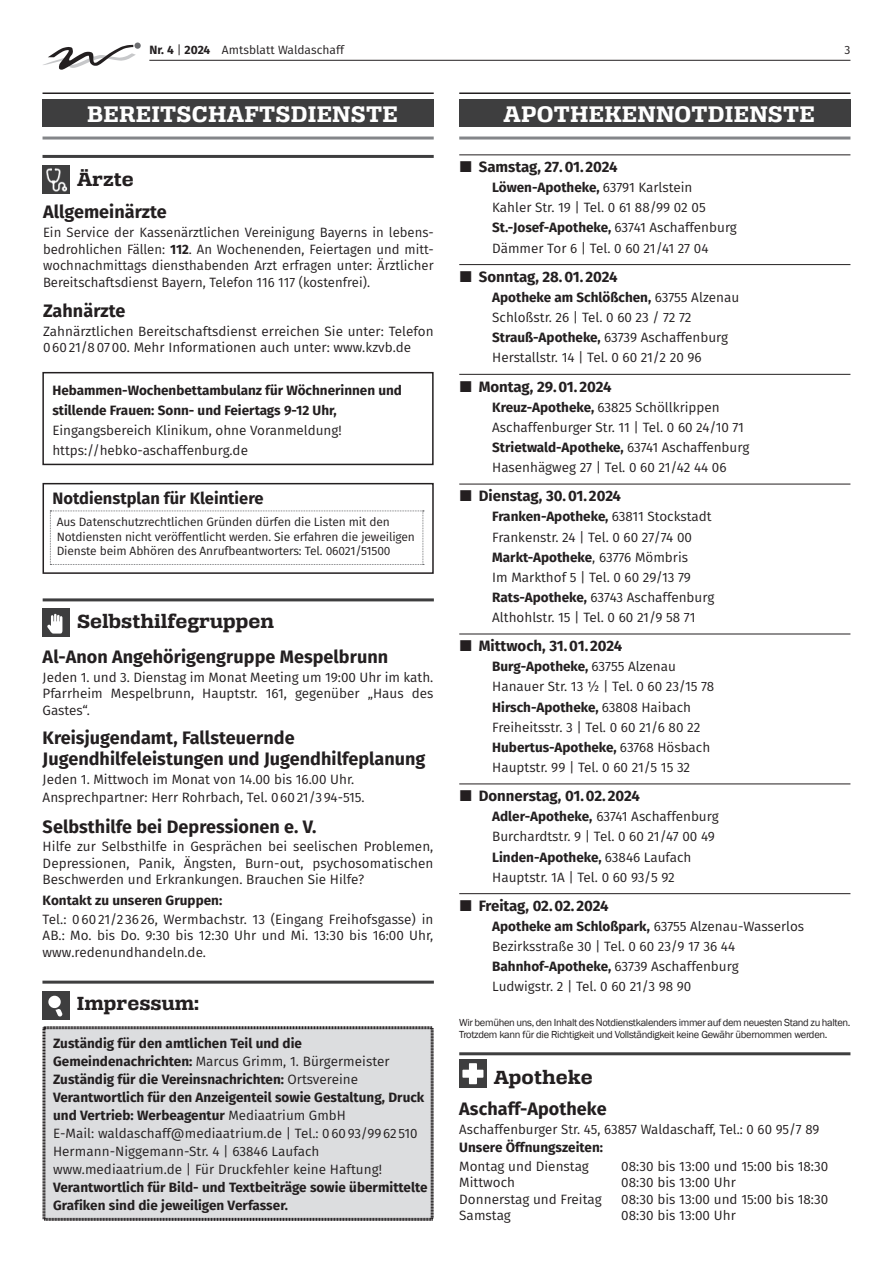
<style>
.page{position:relative;width:893px;height:1263px;background:#fff}
.page>*{position:absolute;margin:0;border:0;box-sizing:border-box;transform-origin:0 0}
.t1{font:24px "Alianza Slab 700";letter-spacing:.01em;color:#fff;scale:1.07 1}
.t2{font:20.25px "Alianza Slab 700";color:#231f20;scale:1.11 1}
.t3{font:700 18px/21px "Fira Sans";letter-spacing:.005em;color:#231f20}
.t4{font:700 16.5px "Fira Sans";color:#231f20}
.t5{font:700 15px "Fira Sans";letter-spacing:-.01em;color:#231f20}
.t6{font:13.5px/20.1px "Fira Sans";color:#231f20}
.t7{font:700 13.5px/20.2px "Fira Sans";color:#231f20}
.t8{font:12px/14.4px "Fira Sans";letter-spacing:-.01em;color:#231f20}
.t9{font:10.5px/12px "Franklin Gothic";letter-spacing:-.03em;color:#231f20}
.s1{font-weight:700}
</style>
<div class="page">
<hr style="left:149px;top:60px;width:701px;height:1px;background:#231f20">
<div style="left:134px;top:43px;width:7px;height:6px;background:#6c6d70;border-radius:50%"></div>
<svg style="left:43px;top:45px;width:93px;height:25px"></svg>
<div style="left:43px;top:100px;width:391px;height:27px;background:#3e3e3f"></div>
<hr style="left:43px;top:92px;width:391px;height:2px;background:#231f20">
<hr style="left:43px;top:137px;width:391px;height:3px;background:#848689">
<div style="left:459px;top:100px;width:391px;height:27px;background:#3e3e3f"></div>
<hr style="left:459px;top:92px;width:391px;height:2px;background:#231f20">
<hr style="left:459px;top:137px;width:391px;height:3px;background:#848689">
<div style="left:42px;top:608px;width:28px;height:29px;background:#3e3e3f"></div>
<svg style="left:47px;top:614px;width:15px;height:19px"></svg>
<hr style="left:43px;top:598px;width:391px;height:3px;background:#3e3e3f">
<div style="left:43px;top:165px;width:27px;height:29px;background:#3e3e3f"></div>
<img style="left:46px;top:168px;width:22px;height:24px">
<hr style="left:43px;top:155px;width:391px;height:3px;background:#3e3e3f">
<div style="left:459px;top:1059px;width:28px;height:29px;background:#3e3e3f"></div>
<svg style="left:462px;top:1063px;width:21px;height:21px"></svg>
<hr style="left:459px;top:1052px;width:391px;height:3px;background:#3e3e3f">
<div style="left:42px;top:372px;width:392px;height:93px;border:2px solid #231f20"></div>
<hr style="left:459px;top:155px;width:391px;height:1px;background:#231f20">
<hr style="left:459px;top:264px;width:391px;height:1px;background:#231f20">
<hr style="left:459px;top:374px;width:391px;height:1px;background:#231f20">
<hr style="left:459px;top:484px;width:391px;height:1px;background:#231f20">
<hr style="left:459px;top:634px;width:391px;height:1px;background:#231f20">
<hr style="left:459px;top:784px;width:391px;height:1px;background:#231f20">
<hr style="left:459px;top:893px;width:391px;height:1px;background:#231f20">
<div style="left:43px;top:483px;width:391px;height:91px;border:2px solid #231f20"></div>
<svg style="left:50px;top:510px;width:374px;height:55px"></svg>
<div style="left:42px;top:1026px;width:392px;height:195px;background:#dcdddf"></div>
<div style="left:43px;top:991px;width:27px;height:29px;background:#3e3e3f"></div>
<svg style="left:48px;top:996px;width:14px;height:20px"></svg>
<hr style="left:42px;top:981px;width:392px;height:3px;background:#3e3e3f">
<p class="t8" style="left:149px;top:42px;width:196px"><span class="s1">Nr. 4</span> | <span class="s1">2024</span> Amtsblatt Waldaschaff</p>
<p class="t8" style="left:844px;top:42px;width:7px">3</p>
<h1 class="t1" style="left:87px;top:101px;width:292px">BEREITSCHAFTSDIENSTE</h1>
<h1 class="t1" style="left:503px;top:101px;width:293px">APOTHEKENNOTDIENSTE</h1>
<h2 class="t2" style="left:77px;top:168px;width:53px">Ärzte</h2>
<h3 class="t3" style="left:43px;top:200px;width:125px">Allgemeinärzte</h3>
<p class="t6" style="left:43px;top:224px;width:392px;line-height:16.5px;text-align:justify">Ein Service der Kassenärztlichen Vereinigung Bayerns in lebens&shy;bedrohlichen Fällen: <span class="s1">112</span>. An Wochenenden, Feiertagen und mitt&shy;wochnachmittags diensthabenden Arzt erfragen unter: Ärztlicher Bereitschaftsdienst Bayern, Telefon 116 117 (kostenfrei).</p>
<h3 class="t3" style="left:43px;top:299px;width:84px">Zahnärzte</h3>
<p class="t6" style="left:43px;top:323px;width:392px;line-height:16.5px">Zahnärztlichen Bereitschaftsdienst erreichen Sie unter: Telefon<br>06021/80700. Mehr Informationen auch unter: www.kzvb.de</p>
<p class="t7" style="left:52px;top:379px;width:351px">Hebammen-Wochenbettambulanz für Wöchnerinnen und stillende Frauen: Sonn- und Feiertags 9-12 Uhr,</p>
<p class="t6" style="left:52px;top:420px;width:291px">Eingangsbereich Klinikum, ohne Voranmeldung! https://hebko-aschaffenburg.de</p>
<p class="t4" style="left:53px;top:484px;width:213px">Notdienstplan für Kleintiere</p>
<p class="t8" style="left:57px;top:515px;width:360px">Aus Datenschutzrechtlichen Gründen dürfen die Listen mit den<br>Notdiensten nicht veröffentlicht werden. Sie erfahren die jeweiligen<br>Dienste beim Abhören des Anrufbeantworters: Tel. 06021/51500</p>
<h2 class="t2" style="left:77px;top:610px;width:179px">Selbsthilfegruppen</h2>
<h3 class="t3" style="left:43px;top:645px;width:347px">Al-Anon Angehörigengruppe Mespelbrunn</h3>
<p class="t6" style="left:43px;top:668px;width:392px;line-height:16.5px;text-align:justify">Jeden 1. und 3. Dienstag im Monat Meeting um 19:00 Uhr im kath.<br>Pfarrheim Mespelbrunn, Hauptstr. 161, gegenüber „Haus des Gastes“.</p>
<h3 class="t3" style="left:43px;top:726px;width:384px">Kreisjugendamt, Fallsteuernde<br>Jugendhilfeleistungen und Jugendhilfeplanung</h3>
<p class="t6" style="left:43px;top:770px;width:324px;line-height:18px">Jeden 1. Mittwoch im Monat von 14.00 bis 16.00 Uhr.<br>Ansprechpartner: Herr Rohrbach, Tel. 06021/394-515.</p>
<h3 class="t3" style="left:43px;top:815px;width:275px">Selbsthilfe bei Depressionen e. V.</h3>
<p class="t6" style="left:43px;top:838px;width:392px;line-height:16.5px;text-align:justify">Hilfe zur Selbsthilfe in Gesprächen bei seelischen Problemen, Depressionen, Panik, Ängsten, Burn-out, psychosomatischen Beschwerden und Erkrankungen. Brauchen Sie Hilfe?</p>
<p class="t7" style="left:43px;top:889px;width:181px">Kontakt zu unseren Gruppen:</p>
<p class="t6" style="left:43px;top:910px;width:392px;line-height:16.5px;text-align:justify">Tel.: 06021/2 3626, Wermbachstr. 13 (Eingang Freihofsgasse) in AB.: Mo. bis Do. 9:30 bis 12:30 Uhr und Mi. 13:30 bis 16:00 Uhr, www.redenundhandeln.de.</p>
<h2 class="t2" style="left:77px;top:992px;width:112px">Impressum:</h2>
<p class="t6" style="left:53px;top:1034px;width:373px;line-height:18px"><span class="s1">Zuständig für den amtlichen Teil und die Gemeindenachrichten:</span> Marcus Grimm, 1. Bürgermeister <span class="s1">Zuständig für die Vereinsnachrichten:</span> Ortsvereine <span class="s1">Verantwortlich für den Anzeigenteil sowie Gestaltung, Druck und Vertrieb: Werbeagentur</span> Mediaatrium GmbH<br>E-Mail: waldaschaff@mediaatrium.de | Tel.: 06093/9962 510<br>Hermann-Niggemann-Str. 4 | 63846 Laufach www.mediaatrium.de | Für Druckfehler keine Haftung!</p>
<p class="t7" style="left:53px;top:1178px;width:376px;line-height:18px">Verantwortlich für Bild- und Textbeiträge sowie übermittelte<br>Grafiken sind die jeweiligen Verfasser.</p>
<p class="t5" style="left:479px;top:154px;width:140px">Samstag, 27.01.2024</p>
<p class="t6" style="left:492px;top:177px;width:246px"><span class="s1">Löwen-Apotheke,</span> 63791 Karlstein<br>Kahler Str. 19 | Tel. 0 61 88/99 02 05<br><span class="s1">St.-Josef-Apotheke,</span> 63741 Aschaffenburg Dämmer Tor 6 | Tel. 0 60 21/41 27 04</p>
<p class="t5" style="left:479px;top:264px;width:140px">Sonntag, 28.01.2024</p>
<p class="t6" style="left:492px;top:287px;width:248px"><span class="s1">Apotheke am Schlößchen,</span> 63755 Alzenau Schloßstr. 26 | Tel. 0 60 23 / 72 72<br><span class="s1">Strauß-Apotheke,</span> 63739 Aschaffenburg Herstallstr. 14 | Tel. 0 60 21/2 20 96</p>
<p class="t5" style="left:479px;top:374px;width:134px">Montag, 29.01.2024</p>
<p class="t6" style="left:492px;top:397px;width:259px"><span class="s1">Kreuz-Apotheke,</span> 63825 Schöllkrippen Aschaffenburger Str. 11 | Tel. 0 60 24/10 71<br><span class="s1">Strietwald-Apotheke,</span> 63741 Aschaffenburg Hasenhägweg 27 | Tel. 0 60 21/42 44 06</p>
<p class="t5" style="left:479px;top:483px;width:144px">Dienstag, 30.01.2024</p>
<p class="t6" style="left:492px;top:506px;width:224px"><span class="s1">Franken-Apotheke,</span> 63811 Stockstadt Frankenstr. 24 | Tel. 0 60 27/74 00<br><span class="s1">Markt-Apotheke</span>, 63776 Mömbris<br>Im Markthof 5 | Tel. 0 60 29/13 79<br><span class="s1">Rats-Apotheke,</span> 63743 Aschaffenburg Althohlstr. 15 | Tel. 0 60 21/9 58 71</p>
<p class="t5" style="left:479px;top:633px;width:145px">Mittwoch, 31.01.2024</p>
<p class="t6" style="left:492px;top:656px;width:223px"><span class="s1">Burg-Apotheke,</span> 63755 Alzenau Hanauer Str. 13 ½ | Tel. 0 60 23/15 78<br><span class="s1">Hirsch-Apotheke,</span> 63808 Haibach Freiheitsstr. 3 | Tel. 0 60 21/6 80 22<br><span class="s1">Hubertus-Apotheke,</span> 63768 Hösbach Hauptstr. 99 | Tel. 0 60 21/5 15 32</p>
<p class="t5" style="left:479px;top:783px;width:163px">Donnerstag, 01.02.2024</p>
<p class="t6" style="left:492px;top:806px;width:228px"><span class="s1">Adler-Apotheke,</span> 63741 Aschaffenburg Burchardtstr. 9 | Tel. 0 60 21/47 00 49<br><span class="s1">Linden-Apotheke,</span> 63846 Laufach Hauptstr. 1A | Tel. 0 60 93/5 92</p>
<p class="t5" style="left:479px;top:893px;width:131px">Freitag, 02.02.2024</p>
<p class="t6" style="left:492px;top:916px;width:313px"><span class="s1">Apotheke am Schloßpark,</span> 63755 Alzenau-Wasserlos Bezirksstraße 30 | Tel. 0 60 23/9 17 36 44<br><span class="s1">Bahnhof-Apotheke,</span> 63739 Aschaffenburg<br>Ludwigstr. 2 | Tel. 0 60 21/3 98 90</p>
<p class="t9" style="left:459px;top:1017px;width:393px">Wir bemühen uns, den Inhalt des Notdienstkalenders immer auf dem neuesten Stand zu halten.<br>Trotzdem kann für die Richtigkeit und Vollständigkeit keine Gewähr übernommen werden.</p>
<h2 class="t2" style="left:494px;top:1065px;width:91px">Apotheke</h2>
<h3 class="t3" style="left:459px;top:1097px;width:149px">Aschaff-Apotheke</h3>
<p class="t6" style="left:459px;top:1118px;width:362px">Aschaffenburger Str. 45, 63857 Waldaschaff, Tel.: 0 60 95/7 89</p>
<p class="t7" style="left:459px;top:1136px;width:145px">Unsere Öffnungszeiten:</p>
<p class="t6" style="left:459px;top:1156px;width:131px">Montag und Dienstag</p>
<p class="t6" style="left:621px;top:1156px;width:209px">08:30 bis 13:00 und 15:00 bis 18:30</p>
<p class="t6" style="left:459px;top:1172px;width:57px">Mittwoch</p>
<p class="t6" style="left:621px;top:1172px;width:116px">08:30 bis 13:00 Uhr</p>
<p class="t6" style="left:459px;top:1189px;width:144px">Donnerstag und Freitag</p>
<p class="t6" style="left:621px;top:1189px;width:209px">08:30 bis 13:00 und 15:00 bis 18:30</p>
<p class="t6" style="left:459px;top:1205px;width:53px">Samstag</p>
<p class="t6" style="left:621px;top:1205px;width:116px">08:30 bis 13:00 Uhr</p>
</div>
